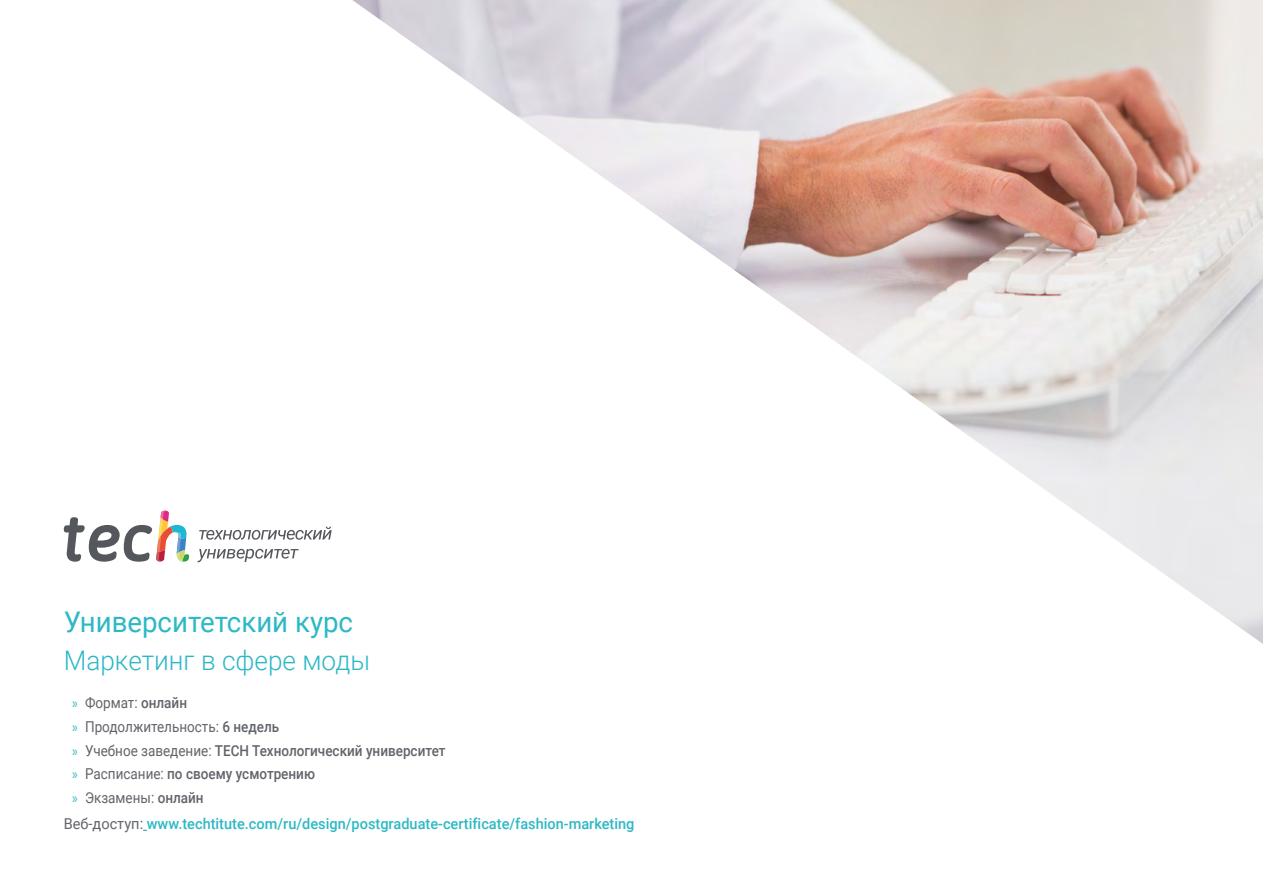
<style>
.page{position:relative;width:1263px;height:893px;background:#fff}
.page>*{position:absolute;margin:0;border:0;box-sizing:border-box;transform-origin:0 0}
.t1{font:28.5px "Roboto";color:#2db8c5}
.t2{font:300 27px "Roboto";color:#2db8c5}
.t3{font:500 15px/23.7px "Roboto";color:#61646a;scale:.9 1}
.t4{font:500 15px "Roboto";color:#2db8c5}
.s1{font-family:"Myriad Pro";font-weight:400;color:#2db8c5}
.s2{font-weight:400}
.s3{font-weight:400;color:#61646a}
</style>
<div class="page">
<img style="left:352px;top:0;width:911px;height:644px">
<svg style="left:199px;top:527px;width:133px;height:13px"></svg>
<svg style="left:197px;top:549px;width:102px;height:13px"></svg>
<svg style="left:64px;top:511px;width:125px;height:51px"></svg>
<h1 class="t1" style="left:64px;top:602px;width:291px">Университетский курс</h1>
<h2 class="t2" style="left:64px;top:641px;width:308px">Маркетинг в сфере моды</h2>
<p class="t3" style="left:72px;top:690px;width:416px"><span class="s1">»</span> <span class="s2">Формат:</span> oнлайн<br><span class="s1">»</span> <span class="s2">Продолжительность:</span> 6 недель<br><span class="s1">»</span> <span class="s2">Учебное заведение:</span> TECH Технологический университет <span class="s1">»</span> <span class="s2">Расписание:</span> по своему усмотрению<br><span class="s1">»</span> <span class="s2">Экзамены:</span> oнлайн</p>
<p class="t4" style="left:64px;top:813px;width:572px"><span class="s3">Веб-доступ:</span> www.techtitute.com/ru/design/postgraduate-certificate/fashion-marketing</p>
</div>
